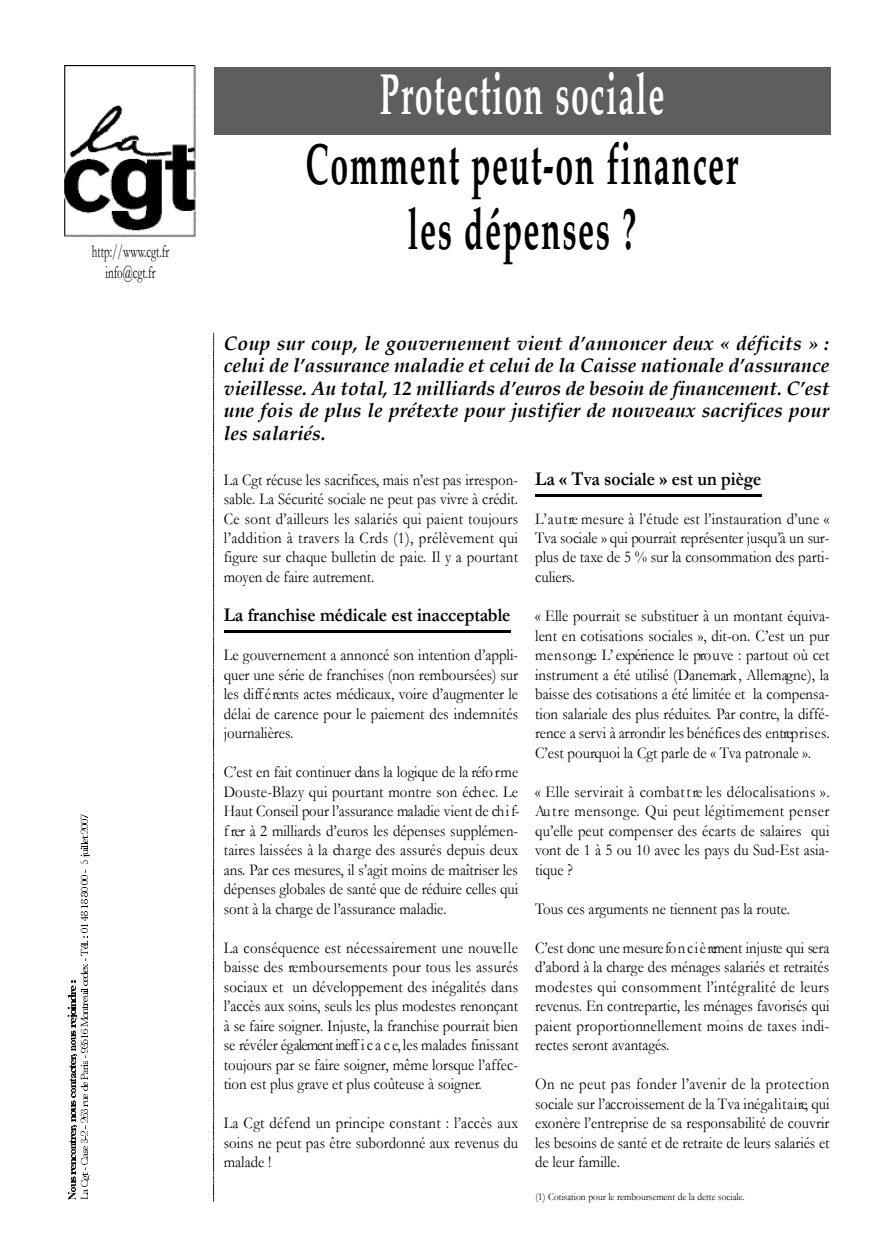
<style>
.page{position:relative;width:894px;height:1260px;background:#fff}
.page>*{position:absolute;margin:0;border:0;box-sizing:border-box;transform-origin:0 0}
.t1{font:700 57.45px "Palatino";letter-spacing:.055em;color:#000;scale:.56 1}
.t2{font:700 57.45px "Palatino";letter-spacing:.05em;color:#fff;scale:.56 1}
.t3{font:italic 700 19.5px/22.5px "Palatino";color:#000;text-align:justify}
.t4{font:700 19.5px "Garamond";color:#000;scale:.9 1}
.t5{font:18px "Garamond";color:#000;scale:.61 1}
.t6{font:16.5px/19.5px "Garamond";color:#000;text-align:justify;scale:.9 1}
.t7{font:10.5px "Garamond";color:#000;scale:.9 1}
</style>
<div class="page">
<img style="left:64px;top:66px;width:132px;height:171px">
<hr style="left:224px;top:630px;width:286px;height:3px;background:#000">
<hr style="left:535px;top:493px;width:226px;height:3px;background:#000">
<svg style="left:67px;top:869px;width:23px;height:330px"></svg>
<svg style="left:80px;top:814px;width:10px;height:49px"></svg>
<svg style="left:213px;top:333px;width:1px;height:868px"></svg>
<div style="left:214px;top:67px;width:615px;height:68px;background:#5e5e5e"></div>
<p class="t5" style="left:92px;top:241px;width:128px">http://www.cgt.fr</p>
<p class="t5" style="left:106px;top:262px;width:83px">info@cgt.fr</p>
<h1 class="t2" style="left:379px;top:67px;width:509px">Protection sociale</h1>
<h1 class="t1" style="left:305px;top:137px;width:773px">Comment peut-on financer</h1>
<h1 class="t1" style="left:408px;top:202px;width:409px">les dépenses ?</h1>
<p class="t3" style="left:224px;top:333px;width:606px">Coup sur coup, le gouvernement vient d’annoncer deux « déficits » : celui de l’assurance maladie et celui de la Caisse nationale d’assurance vieillesse. Au total, 12 milliards d’euros de besoin de financement. C’est une fois de plus le prétexte pour justifier de nouveaux sacrifices pour les salariés.</p>
<p class="t6" style="left:224px;top:470px;width:328px">La Cgt récuse les sacrifices, mais n’est pas irrespon&shy;sable. La Sécurité sociale ne peut pas vivre à crédit.<br>Ce sont d’ailleurs les salariés qui paient toujours l’a ddition à trave rs la Crds (1), p r é lè vement qui fig u re sur chaque bulletin de paie. Il y a pourta n t moyen de faire autrement.</p>
<p class="t4" style="left:224px;top:604px;width:320px">La franchise médicale est inacceptable</p>
<p class="t6" style="left:224px;top:645px;width:328px">Le gouvernement a annoncé son intention d’appli&shy;quer une série de franchises (non remboursées) sur les diff é rents actes médicaux, vo ire d’augmenter le délai de carence pour le paiement des indemnités journalières.</p>
<p class="t6" style="left:224px;top:762px;width:330px">C’est en fait continuer dans la logique de la réfo rm e Douste-Blazy qui pourtant montre son éch e c. L e Haut Conseil pour l’assurance maladie vient de ch i f&shy;f rer à 2 milliards d’euros les dépenses supplémen&shy;ta ires laissées à la ch a rge des assurés depuis deux ans. Par ces mesures, il s’agit moins de maîtriser les dépenses globales de santé que de réduire celles qui sont à la charge de l’assurance maladie.</p>
<p class="t6" style="left:224px;top:938px;width:329px">La conséquence est nécessairement une nouve l l e baisse des re m b o u rsements pour tous les assurés sociaux et un développement des inégalités dans l’accès aux soins, seuls les plus modestes renonçant à se faire soigner. Injuste, la franchise pourrait bien se révéler également ineff i c a c e, les malades finissant toujours par se faire soigner, même lorsque l’affec&shy;tion est plus grave et plus coûteuse à soigner.</p>
<p class="t6" style="left:224px;top:1113px;width:328px">La Cgt défend un principe constant : l’accès aux soins ne peut pas être subordonné aux revenus du malade !</p>
<p class="t4" style="left:535px;top:468px;width:253px">La « Tva sociale » est un piège</p>
<p class="t6" style="left:535px;top:509px;width:328px">L’ a u t re mesure à l’étude est l’instauration d’une « T va sociale » qui pourrait représenter jusqu’à un sur&shy;plus de taxe de 5 % sur la consommation des parti&shy;culiers.</p>
<p class="t6" style="left:535px;top:606px;width:328px">« Elle pourrait se substituer à un montant équiva&shy;lent en cotisations sociales », d it-o n . C’est un pur m e n s o n ge. L’ expérience le pro u ve : p a rtout où cet in s trument a été utilisé (Danemark , A lle m ag n e ), la baisse des cotisations a été limitée et la compensa&shy;tion salariale des plus réduites. Par contre, la diffé&shy;rence a servi à arrondir les bénéfices des entrep r is e s.<br>C’est pourquoi la Cgt parle de « Tva patronale ».</p>
<p class="t6" style="left:535px;top:781px;width:328px">« Elle serv irait à combat t re les délocalisations ».<br>Au t re mensonge. Qui peut légitimement penser qu’elle peut compenser des écarts de salaires qui vont de 1 à 5 ou 10 avec les pays du Sud-Est asia&shy;tique ?</p>
<p class="t6" style="left:535px;top:898px;width:285px">Tous ces arguments ne tiennent pas la route.</p>
<p class="t6" style="left:535px;top:938px;width:328px">C’est donc une mesure fo n c i è rement injuste qui sera d’abord à la charge des ménages salariés et retraités modestes qui consomment l’intégralité de leurs revenus. En contrepartie, les ménages favorisés qui paient pro p o rtionnellement moins de taxes indi&shy;rectes seront avantagés.</p>
<p class="t6" style="left:535px;top:1074px;width:328px">On ne peut pas fonder l’avenir de la pro te c tio n sociale sur l’accroissement de la T va inéga lita ire, q u i exonère l’entreprise de sa responsabilité de couvrir les besoins de santé et de retraite de leurs salariés et de leur famille.</p>
<p class="t7" style="left:535px;top:1190px;width:233px">(1) Cotisation pour le remboursement de la dette sociale.</p>
</div>
